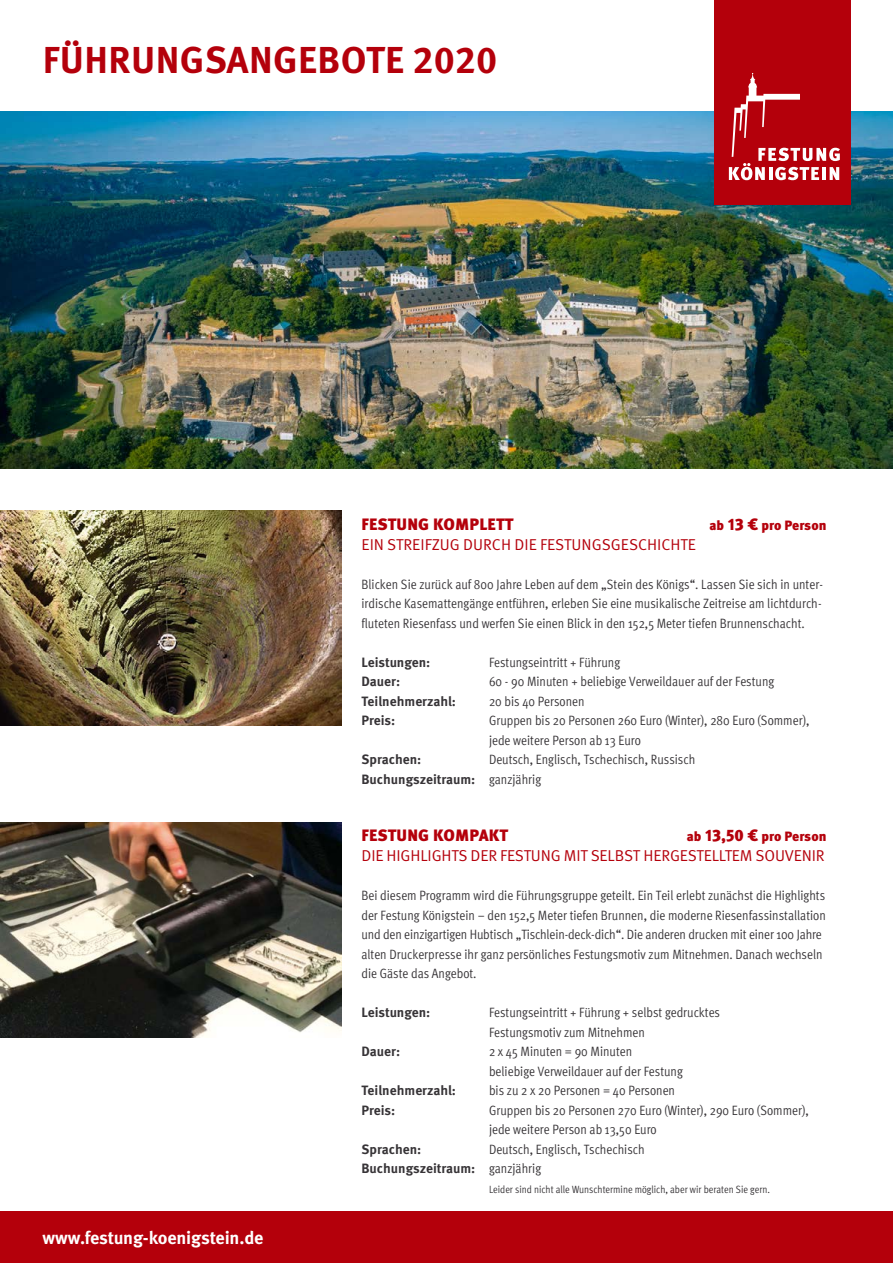
<style>
.page{position:relative;width:893px;height:1263px;background:#fff}
.page>*{position:absolute;margin:0;border:0;box-sizing:border-box;transform-origin:0 0}
.t1{font:700 37.5px "Meta Pro";letter-spacing:.01em;color:#b4000b}
.t2{font:700 18px "Meta Pro";letter-spacing:-.01em;color:#fff}
.t3{font:900 16.5px "Meta Pro";letter-spacing:.01em;color:#b4000b}
.t4{font:15.75px "Meta Pro";letter-spacing:-.01em;color:#b4000b}
.t5{font:13.5px/19.5px "Meta Pro Cond Norm Regular";color:#373437}
.t6{font:700 13.5px "Meta Pro";color:#373437}
.t7{font:900 13.5px "Meta Pro";color:#b4000b}
.t8{font:10.5px "Meta Pro Cond Norm Regular";color:#373437}
.s1{font-size:16.5px}
.s2{font-family:"Meta Pro Cond Norm Regular";font-weight:400}
</style>
<div class="page">
<img style="left:0;top:112px;width:893px;height:356px">
<div style="left:714px;top:0;width:136px;height:204px;background:#b4000b"></div>
<svg style="left:729px;top:73px;width:111px;height:107px"></svg>
<div style="left:0;top:1212px;width:893px;height:51px;background:#b4000b"></div>
<img style="left:0;top:511px;width:341px;height:214px">
<img style="left:0;top:823px;width:341px;height:214px">
<p class="t1" style="left:43px;top:31px;width:456px">FÜHRUNGSANGEBOTE 2020</p>
<p class="t3" style="left:361px;top:514px;width:153px">FESTUNG KOMPLETT</p>
<p class="t7" style="left:709px;top:517px;width:119px">ab <span class="s1">13 €</span> pro Person</p>
<p class="t4" style="left:361px;top:534px;width:336px">EIN STREIFZUG DURCH DIE FESTUNGSGESCHICHTE</p>
<p class="t5" style="left:361px;top:573px;width:463px;text-align:justify">Blicken Sie zurück auf 800 Jahre Leben auf dem „Stein des Königs“. Lassen Sie sich in unter&shy;irdische Kasemattengänge entführen, erleben Sie eine musikalische Zeitreise am lichtdurch&shy;fluteten Riesenfass und werfen Sie einen Blick in den 152,5 Meter tiefen Brunnenschacht.</p>
<p class="t6" style="left:361px;top:651px;width:70px">Leistungen:</p>
<p class="t5" style="left:489px;top:651px;width:133px">Festungseintritt + Führung</p>
<p class="t6" style="left:361px;top:671px;width:40px">Dauer:</p>
<p class="t5" style="left:489px;top:671px;width:287px">60 - 90 Minuten + beliebige Verweildauer auf der Festung</p>
<p class="t6" style="left:361px;top:690px;width:96px">Teilnehmerzahl:</p>
<p class="t5" style="left:489px;top:690px;width:97px">20 bis 40 Personen</p>
<p class="t6" style="left:361px;top:710px;width:35px">Preis:</p>
<p class="t5" style="left:489px;top:710px;width:322px">Gruppen bis 20 Personen 260 Euro (Winter), 280 Euro (Sommer), jede weitere Person ab 13 Euro</p>
<p class="t6" style="left:361px;top:749px;width:61px">Sprachen:</p>
<p class="t5" style="left:489px;top:749px;width:208px">Deutsch, Englisch, Tschechisch, Russisch</p>
<p class="t6" style="left:361px;top:768px;width:181px">Buchungszeitraum: <span class="s2">ganzjährig</span></p>
<p class="t2" style="left:43px;top:1223px;width:223px">www.festung-koenigstein.de</p>
<p class="t3" style="left:361px;top:825px;width:148px">FESTUNG KOMPAKT</p>
<p class="t7" style="left:687px;top:828px;width:141px">ab <span class="s1">13,50 €</span> pro Person</p>
<p class="t4" style="left:361px;top:845px;width:465px">DIE HIGHLIGHTS DER FESTUNG MIT SELBST HERGESTELLTEM SOUVENIR</p>
<p class="t5" style="left:361px;top:885px;width:466px">Bei diesem Programm wird die Führungsgruppe geteilt. Ein Teil erlebt zunächst die Highlights der Festung Königstein – den 152,5 Meter tiefen Brunnen, die moderne Riesenfassinstallation und den einzigartigen Hubtisch „Tischlein-deck-dich“. Die anderen drucken mit einer 100 Jahre alten Druckerpresse ihr ganz persönliches Festungsmotiv zum Mitnehmen. Danach wechseln die Gäste das Angebot.</p>
<p class="t6" style="left:361px;top:1002px;width:70px">Leistungen:</p>
<p class="t5" style="left:489px;top:1002px;width:233px">Festungseintritt + Führung + selbst gedrucktes<br>Festungsmotiv zum Mitnehmen</p>
<p class="t6" style="left:361px;top:1041px;width:40px">Dauer:</p>
<p class="t5" style="left:489px;top:1041px;width:145px">2 x 45 Minuten = 90 Minuten</p>
<p class="t5" style="left:489px;top:1060px;width:195px">beliebige Verweildauer auf der Festung</p>
<p class="t6" style="left:361px;top:1080px;width:96px">Teilnehmerzahl:</p>
<p class="t5" style="left:489px;top:1080px;width:188px">bis zu 2 x 20 Personen = 40 Personen</p>
<p class="t6" style="left:361px;top:1099px;width:35px">Preis:</p>
<p class="t5" style="left:489px;top:1099px;width:321px">Gruppen bis 20 Personen 270 Euro (Winter), 290 Euro (Sommer),</p>
<p class="t5" style="left:489px;top:1119px;width:169px">jede weitere Person ab 13,50 Euro</p>
<p class="t6" style="left:361px;top:1138px;width:61px">Sprachen:</p>
<p class="t5" style="left:489px;top:1138px;width:157px">Deutsch, Englisch, Tschechisch</p>
<p class="t6" style="left:361px;top:1158px;width:181px">Buchungszeitraum: <span class="s2">ganzjährig</span></p>
<p class="t8" style="left:489px;top:1181px;width:282px">Leider sind nicht alle Wunschtermine möglich, aber wir beraten Sie gern.</p>
</div>
